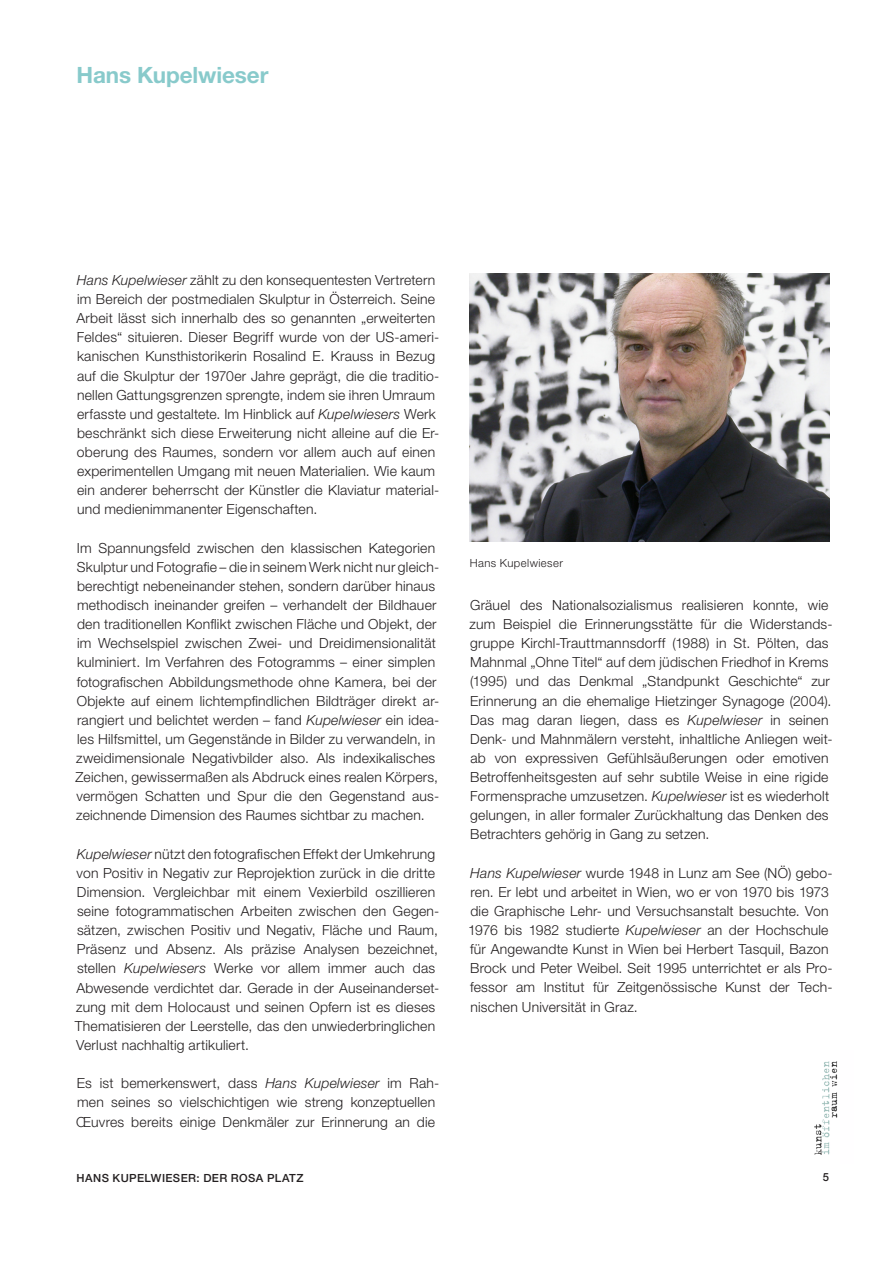
<style>
.page{position:relative;width:893px;height:1263px;background:#fff}
.page>*{position:absolute;margin:0;border:0;box-sizing:border-box;transform-origin:0 0}
.t1{font:700 22.5px "Helvetica Neue";letter-spacing:-.005em;color:#88cacb}
.t2{font:300 13.95px/19.2px "Helvetica Neue";letter-spacing:.015em;color:#231f20}
.t3{font:500 11.25px "Helvetica Neue";letter-spacing:.04em;color:#231f20}
.t4{font:300 11.25px "Helvetica Neue";letter-spacing:.04em;color:#231f20}
.s1{font-style:italic}
</style>
<div class="page">
<img style="left:470px;top:274px;width:359px;height:268px">
<img style="left:815px;top:1061px;width:23px;height:93px">
<h1 class="t1" style="left:77px;top:61px;width:194px">Hans Kupelwieser</h1>
<p class="t2" style="left:76px;top:270px;width:364px"><span class="s1">Hans Kupelwieser</span> zählt zu den konsequentesten Vertretern im Bereich der postmedialen Skulptur in Österreich. Seine Arbeit lässt sich innerhalb des so genannten „erweiterten Feldes“ situieren. Dieser Begriff wurde von der US-ameri&shy;kanischen Kunsthistorikerin Rosalind E. Krauss in Bezug auf die Skulptur der 1970er Jahre geprägt, die die traditio&shy;nellen Gattungsgrenzen sprengte, indem sie ihren Umraum erfasste und gestaltete. Im Hinblick auf <span class="s1">Kupelwiesers</span> Werk beschränkt sich diese Erweiterung nicht alleine auf die Er&shy;oberung des Raumes, sondern vor allem auch auf einen experimentellen Umgang mit neuen Materialien. Wie kaum ein anderer beherrscht der Künstler die Klaviatur material&shy;und medienimmanenter Eigenschaften.</p>
<p class="t2" style="left:76px;top:538px;width:365px">Im Spannungsfeld zwischen den klassischen Kategorien Skulptur und Fotografie – die in seinem Werk nicht nur gleich&shy;berechtigt nebeneinander stehen, sondern darüber hinaus methodisch ineinander greifen – verhandelt der Bildhauer den traditionellen Konflikt zwischen Fläche und Objekt, der im Wechselspiel zwischen Zwei- und Dreidimensionalität kulminiert. Im Verfahren des Fotogramms – einer simplen fotografischen Abbildungsmethode ohne Kamera, bei der Objekte auf einem lichtempfindlichen Bildträger direkt ar&shy;rangiert und belichtet werden – fand <span class="s1">Kupelwieser</span> ein idea&shy;les Hilfsmittel, um Gegenstände in Bilder zu verwandeln, in zweidimensionale Negativbilder also. Als indexikalisches Zeichen, gewissermaßen als Abdruck eines realen Körpers, vermögen Schatten und Spur die den Gegenstand aus&shy;zeichnende Dimension des Raumes sichtbar zu machen.</p>
<p class="t2" style="left:75px;top:844px;width:366px"><span class="s1">Kupelwieser</span> nützt den fotografischen Effekt der Umkehrung von Positiv in Negativ zur Reprojektion zurück in die dritte Dimension. Vergleichbar mit einem Vexierbild oszillieren seine fotogrammatischen Arbeiten zwischen den Gegen&shy;sätzen, zwischen Positiv und Negativ, Fläche und Raum, Präsenz und Absenz. Als präzise Analysen bezeichnet, stellen <span class="s1">Kupelwiesers</span> Werke vor allem immer auch das Abwesende verdichtet dar. Gerade in der Auseinanderset&shy;zung mit dem Holocaust und seinen Opfern ist es dieses Thematisieren der Leerstelle, das den unwiederbringlichen Verlust nachhaltig artikuliert.</p>
<p class="t2" style="left:76px;top:1073px;width:365px">Es ist bemerkenswert, dass <span class="s1">Hans Kupelwieser</span> im Rah&shy;men seines so vielschichtigen wie streng konzeptuellen<br>Œuvres bereits einige Denkmäler zur Erinnerung an die</p>
<p class="t4" style="left:470px;top:556px;width:95px">Hans Kupelwieser</p>
<p class="t2" style="left:470px;top:595px;width:365px">Gräuel des Nationalsozialismus realisieren konnte, wie zum Beispiel die Erinnerungsstätte für die Widerstands&shy;gruppe Kirchl-Trauttmannsdorff (1988) in St. Pölten, das Mahnmal „Ohne Titel“ auf dem jüdischen Friedhof in Krems (1995) und das Denkmal „Standpunkt Geschichte“ zur Erinnerung an die ehemalige Hietzinger Synagoge (2004).<br>Das mag daran liegen, dass es <span class="s1">Kupelwieser</span> in seinen Denk- und Mahnmälern versteht, inhaltliche Anliegen weit&shy;ab von expressiven Gefühlsäußerungen oder emotiven Betroffenheitsgesten auf sehr subtile Weise in eine rigide Formensprache umzusetzen. <span class="s1">Kupelwieser</span> ist es wiederholt gelungen, in aller formaler Zurückhaltung das Denken des Betrachters gehörig in Gang zu setzen.</p>
<p class="t2" style="left:468px;top:863px;width:366px"><span class="s1">Hans Kupelwieser</span> wurde 1948 in Lunz am See (NÖ) gebo&shy;ren. Er lebt und arbeitet in Wien, wo er von 1970 bis 1973 die Graphische Lehr- und Versuchsanstalt besuchte. Von 1976 bis 1982 studierte <span class="s1">Kupelwieser</span> an der Hochschule für Angewandte Kunst in Wien bei Herbert Tasquil, Bazon Brock und Peter Weibel. Seit 1995 unterrichtet er als Pro&shy;fessor am Institut für Zeitgenössische Kunst der Tech&shy;nischen Universität in Graz.</p>
<p class="t3" style="left:77px;top:1171px;width:228px">HANS KUPELWIESER: DER ROSA PLATZ</p>
<p class="t3" style="left:823px;top:1171px;width:8px">5</p>
</div>
